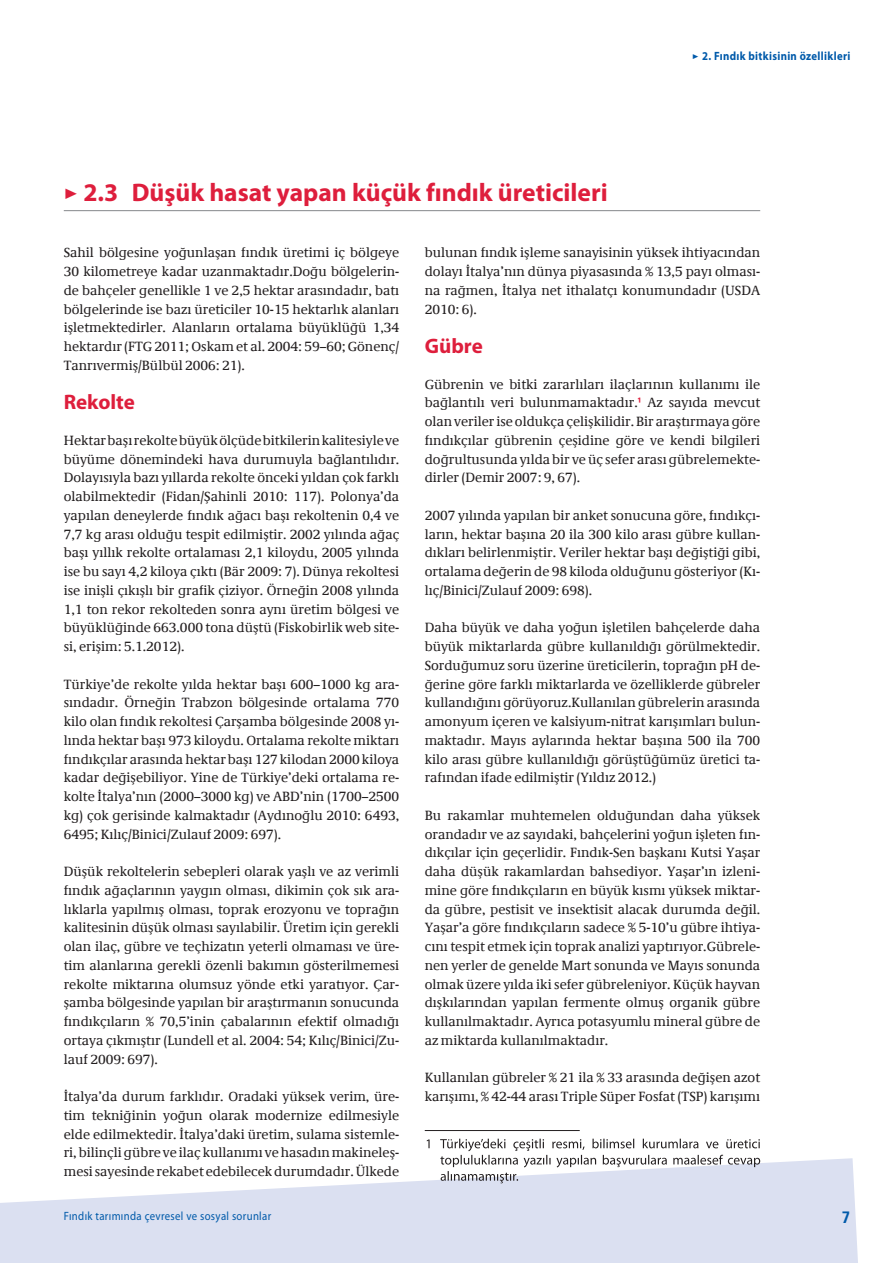
<style>
.page{position:relative;width:893px;height:1263px;background:#fff}
.page>*{position:absolute;margin:0;border:0;box-sizing:border-box;transform-origin:0 0}
.t1{font:700 25.5px "Myriad Pro";color:#de1e3c}
.t2{font:700 21px "Myriad Pro";color:#de1e3c}
.t3{font:16.5px "Transit Print OT Bld";color:#005aaa}
.t4{font:13.5px/18.8px "Demos Com";color:#231f20;text-align:justify}
.t5{font:12px "Myriad Pro";letter-spacing:.03em;color:#005aaa;scale:.9 1}
.t6{font:700 12px "Myriad Pro";letter-spacing:.03em;color:#005aaa;scale:.9 1}
.s1{font-family:"Transit Print OT Bld";font-weight:400}
.s2{font-family:"Transit Print OT Bld";color:#de1e3c}
</style>
<div class="page">
<svg style="left:0;top:1158px;width:858px;height:105px;fill:#dbe0f1"></svg>
<hr style="left:64px;top:210px;width:696px;height:1px;background:#939598">
<hr style="left:425px;top:1130px;width:155px;height:1px;background:#231f20">
<svg style="left:427px;top:1139px;width:333px;height:44px"></svg>
<h1 class="t1" style="left:64px;top:183px;width:545px"><span class="s1">▸</span> 2.3 Düşük hasat yapan küçük fındık üreticileri</h1>
<p class="t6" style="left:692px;top:52px;width:177px"><span class="s1">▸</span> 2. Fındık bitkisinin özellikleri</p>
<p class="t4" style="left:64px;top:245px;width:337px">Sahil bölgesine yoğunlaşan fındık üretimi iç bölgeye 30 kilometreye kadar uzanmaktadır.Doğu bölgelerin&shy;de bahçeler genellikle 1 ve 2,5 hektar arasındadır, batı bölgelerinde ise bazı üreticiler 10-15 hektarlık alanları işletmektedirler. Alanların ortalama büyüklüğü 1,34 hektardır (FTG 2011; Oskam et al. 2004: 59–60; Gönenç/ Tanrıvermiş/Bülbül 2006: 21).</p>
<h2 class="t2" style="left:64px;top:394px;width:73px">Rekolte</h2>
<p class="t4" style="left:64px;top:432px;width:337px">Hektar başı rekolte büyük ölçüde bitkilerin kalitesiyle ve büyüme dönemindeki hava durumuyla bağlantılıdır.<br>Dolayısıyla bazı yıllarda rekolte önceki yıldan çok farklı olabilmektedir (Fidan/Şahinli 2010: 117). Polonya’da yapılan deneylerde fındık ağacı başı rekoltenin 0,4 ve 7,7 kg arası olduğu tespit edilmiştir. 2002 yılında ağaç başı yıllık rekolte ortalaması 2,1 kiloydu, 2005 yılında ise bu sayı 4,2 kiloya çıktı (Bär 2009: 7). Dünya rekoltesi ise inişli çıkışlı bir grafik çiziyor. Örneğin 2008 yılında 1,1 ton rekor rekolteden sonra aynı üretim bölgesi ve büyüklüğinde 663.000 tona düştü (Fiskobirlik web site&shy;si, erişim: 5.1.2012).</p>
<p class="t4" style="left:64px;top:676px;width:337px">Türkiye’de rekolte yılda hektar başı 600–1000 kg ara&shy;sındadır. Örneğin Trabzon bölgesinde ortalama 770 kilo olan fındık rekoltesi Çarşamba bölgesinde 2008 yı&shy;lında hektar başı 973 kiloydu. Ortalama rekolte miktarı fındıkçılar arasında hektar başı 127 kilodan 2000 kiloya kadar değişebiliyor. Yine de Türkiye’deki ortalama re&shy;kolte İtalya’nın (2000–3000 kg) ve ABD’nin (1700–2500 kg) çok gerisinde kalmaktadır (Aydınoğlu 2010: 6493, 6495; Kılıç/Binici/Zulauf 2009: 697).</p>
<p class="t4" style="left:64px;top:864px;width:337px">Düşük rekoltelerin sebepleri olarak yaşlı ve az verimli fındık ağaçlarının yaygın olması, dikimin çok sık ara&shy;lıklarla yapılmış olması, toprak erozyonu ve toprağın kalitesinin düşük olması sayılabilir. Üretim için gerekli olan ilaç, gübre ve teçhizatın yeterli olmaması ve üre&shy;tim alanlarına gerekli özenli bakımın gösterilmemesi rekolte miktarına olumsuz yönde etki yaratıyor. Çar&shy;şamba bölgesinde yapılan bir araştırmanın sonucunda fındıkçıların % 70,5’inin çabalarının efektif olmadığı ortaya çıkmıştır (Lundell et al. 2004: 54; Kılıç/Binici/Zu&shy;lauf 2009: 697).</p>
<p class="t4" style="left:64px;top:1089px;width:337px">İtalya’da durum farklıdır. Oradaki yüksek verim, üre&shy;tim tekniğinin yoğun olarak modernize edilmesiyle elde edilmektedir. İtalya’daki üretim, sulama sistemle&shy;ri, bilinçli gübre ve ilaç kullanımı ve hasadın makineleş&shy;mesi sayesinde rekabet edebilecek durumdadır. Ülkede</p>
<p class="t4" style="left:425px;top:245px;width:337px">bulunan fındık işleme sanayisinin yüksek ihtiyacından dolayı İtalya’nın dünya piyasasında % 13,5 payı olması&shy;na rağmen, İtalya net ithalatçı konumundadır (USDA 2010: 6).</p>
<h2 class="t2" style="left:425px;top:338px;width:60px">Gübre</h2>
<p class="t4" style="left:425px;top:376px;width:337px">Gübrenin ve bitki zararlıları ilaçlarının kullanımı ile bağlantılı veri bulunmamaktadır.<span class="s2">1</span> Az sayıda mevcut olan veriler ise oldukça çelişkilidir. Bir araştırmaya göre fındıkçılar gübrenin çeşidine göre ve kendi bilgileri doğrultusunda yılda bir ve üç sefer arası gübrelemekte&shy;dirler (Demir 2007: 9, 67).</p>
<p class="t4" style="left:425px;top:507px;width:337px">2007 yılında yapılan bir anket sonucuna göre, fındıkçı&shy;ların, hektar başına 20 ila 300 kilo arası gübre kullan&shy;dıkları belirlenmiştir. Veriler hektar başı değiştiği gibi, ortalama değerin de 98 kiloda olduğunu gösteriyor (Kı&shy;lıç/Binici/Zulauf 2009: 698).</p>
<p class="t4" style="left:425px;top:620px;width:337px">Daha büyük ve daha yoğun işletilen bahçelerde daha büyük miktarlarda gübre kullanıldığı görülmektedir.<br>Sorduğumuz soru üzerine üreticilerin, toprağın pH de&shy;ğerine göre farklı miktarlarda ve özelliklerde gübreler kullandığını görüyoruz.Kullanılan gübrelerin arasında amonyum içeren ve kalsiyum-nitrat karışımları bulun&shy;maktadır. Mayıs aylarında hektar başına 500 ila 700 kilo arası gübre kullanıldığı görüştüğümüz üretici ta&shy;rafından ifade edilmiştir (Yıldız 2012.)</p>
<p class="t4" style="left:425px;top:807px;width:337px">Bu rakamlar muhtemelen olduğundan daha yüksek orandadır ve az sayıdaki, bahçelerini yoğun işleten fın&shy;dıkçılar için geçerlidir. Fındık-Sen başkanı Kutsi Yaşar daha düşük rakamlardan bahsediyor. Yaşar’ın izleni&shy;mine göre fındıkçıların en büyük kısmı yüksek miktar&shy;da gübre, pestisit ve insektisit alacak durumda değil.<br>Yaşar’a göre fındıkçıların sadece % 5-10’u gübre ihtiya&shy;cını tespit etmek için toprak analizi yaptırıyor.Gübrele&shy;nen yerler de genelde Mart sonunda ve Mayıs sonunda olmak üzere yılda iki sefer gübreleniyor. Küçük hayvan dışkılarından yapılan fermente olmuş organik gübre kullanılmaktadır. Ayrıca potasyumlu mineral gübre de az miktarda kullanılmaktadır.</p>
<p class="t4" style="left:425px;top:1070px;width:337px">Kullanılan gübreler % 21 ila % 33 arasında değişen azot karışımı, % 42-44 arası Triple Süper Fosfat (TSP) karışımı</p>
<p class="t5" style="left:64px;top:1211px;width:232px">Fındık tarımında çevresel ve sosyal sorunlar</p>
<p class="t3" style="left:842px;top:1210px;width:10px">7</p>
</div>
